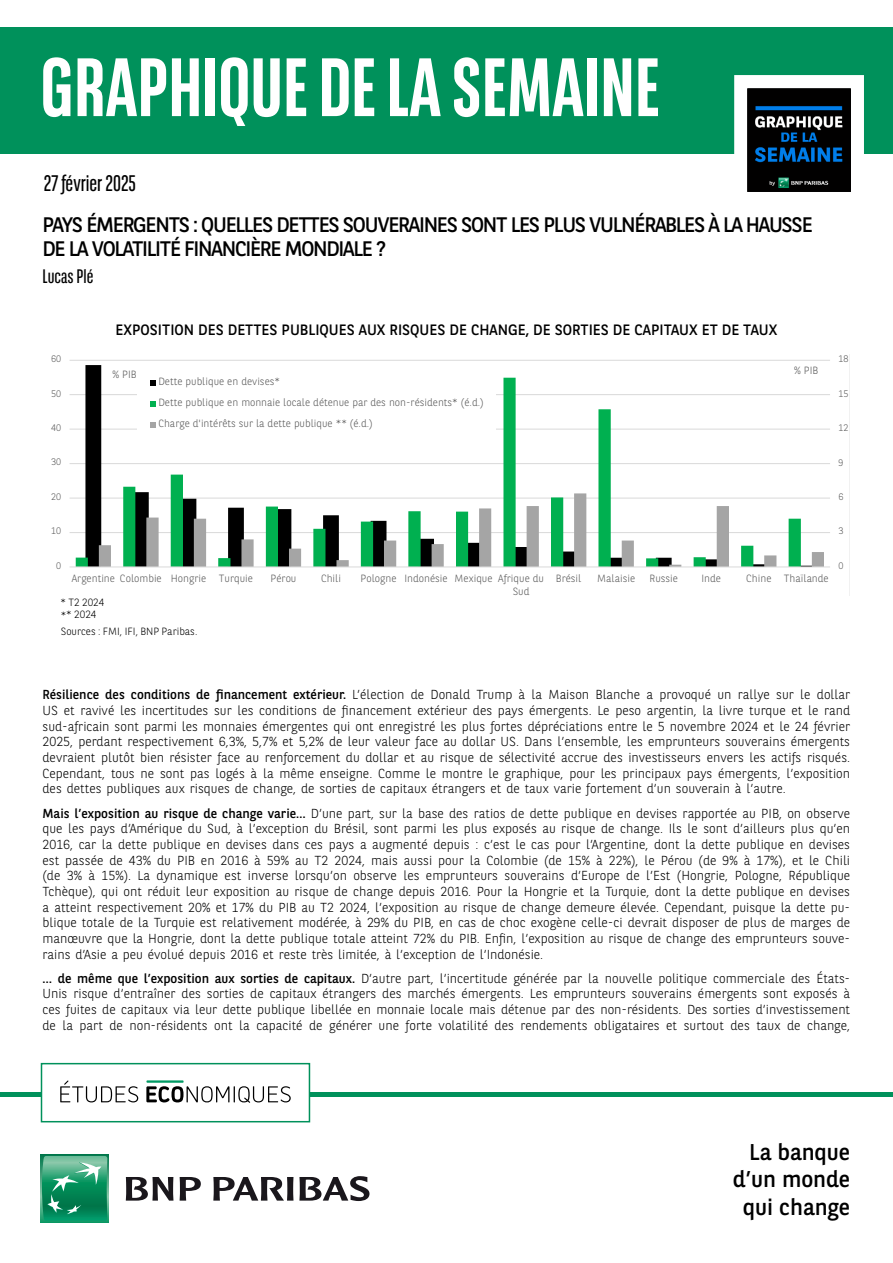
<style>
.page{position:relative;width:893px;height:1263px;background:#fff}
.page>*{position:absolute;margin:0;border:0;box-sizing:border-box;transform-origin:0 0}
.t1{font:700 82.5px "BNPP Sans Condensed";color:#fff}
.t2{font:22.8px/27.3px "BNPP Sans";color:#000;text-align:right}
.t3{font:22.5px "BNPP Sans Condensed";color:#000}
.t4{font:21px/24px "BNPP Sans";letter-spacing:-.06em;color:#000}
.t5{font:19.5px "BNPP Sans Condensed";color:#000}
.t6{font:15px "BNPP Sans";color:#000}
.t7{font:300 13.05px/15.6px "BNPP Sans";color:#000;text-align:justify}
.t8{font:300 10.5px/20.9px "BNPP Sans";color:#595959}
.t9{font:300 10.5px/12.6px "BNPP Sans";letter-spacing:-.005em;color:#000}
.t10{font:300 9.45px "BNPP Sans";letter-spacing:.005em;color:#595959}
.s1{font-weight:400}
</style>
<div class="page">
<div style="left:1px;top:27px;width:892px;height:127px;background:#00915b"></div>
<hr style="left:0;top:1093px;width:893px;height:4px;background:#00915b">
<svg style="left:41px;top:1155px;width:68px;height:68px"></svg>
<svg style="left:42px;top:1156px;width:65px;height:64px;background:#35a178"></svg>
<svg style="left:126px;top:1177px;width:47px;height:23px"></svg>
<svg style="left:180px;top:1177px;width:21px;height:23px"></svg>
<svg style="left:213px;top:1176px;width:156px;height:25px"></svg>
<svg style="left:734px;top:75px;width:130px;height:117px;background:#555f68"></svg>
<div style="left:41px;top:1063px;width:269px;height:59px;background:#fff;border:2px solid #00915b"></div>
<svg style="left:60px;top:1080px;width:78px;height:22px"></svg>
<svg style="left:146px;top:1080px;width:145px;height:23px"></svg>
<hr style="left:70px;top:532px;width:760px;height:1px;background:#d9d9d9">
<hr style="left:70px;top:498px;width:760px;height:1px;background:#d9d9d9">
<hr style="left:70px;top:463px;width:760px;height:1px;background:#d9d9d9">
<hr style="left:70px;top:429px;width:760px;height:1px;background:#d9d9d9">
<hr style="left:70px;top:394px;width:760px;height:1px;background:#d9d9d9">
<hr style="left:70px;top:360px;width:760px;height:1px;background:#d9d9d9">
<svg style="left:76px;top:378px;width:725px;height:188px"></svg>
<svg style="left:99px;top:493px;width:725px;height:73px"></svg>
<hr style="left:70px;top:566px;width:760px;height:1px;background:#d9d9d9">
<div style="left:137px;top:373px;width:359px;height:62px;background:#fff"></div>
<svg style="left:150px;top:380px;width:6px;height:6px"></svg>
<svg style="left:150px;top:401px;width:6px;height:6px"></svg>
<svg style="left:150px;top:422px;width:6px;height:6px"></svg>
<h1 class="t1" style="left:41px;top:39px;width:621px">GRAPHIQUE DE LA SEMAINE</h1>
<h3 class="t3" style="left:44px;top:169px;width:94px">27 février 2025</h3>
<h3 class="t4" style="left:43px;top:211px;width:772px">PAYS ÉMERGENTS : QUELLES DETTES SOUVERAINES SONT LES PLUS VULNÉRABLES À LA HAUSSE<br>DE LA VOLATILITÉ FINANCIÈRE MONDIALE ?</h3>
<h3 class="t5" style="left:43px;top:264px;width:52px">Lucas Plé</h3>
<p class="t6" style="left:116px;top:319px;width:663px">EXPOSITION DES DETTES PUBLIQUES AUX RISQUES DE CHANGE, DE SORTIES DE CAPITAUX ET DE TAUX</p>
<p class="t10" style="left:51px;top:352px;width:12px">60</p>
<p class="t10" style="left:838px;top:352px;width:12px">18</p>
<p class="t10" style="left:51px;top:387px;width:12px">50</p>
<p class="t10" style="left:51px;top:421px;width:12px">40</p>
<p class="t8" style="left:113px;top:363px;width:26px">% PIB</p>
<p class="t8" style="left:794px;top:360px;width:26px">% PIB</p>
<p class="t8" style="left:158px;top:371px;width:327px">Dette publique en devises*<br>Dette publique en monnaie locale détenue par des non-résidents* (é.d.)<br>Charge d'intérêts sur la dette publique ** (é.d.)</p>
<p class="t10" style="left:838px;top:387px;width:12px">15</p>
<p class="t10" style="left:838px;top:421px;width:12px">12</p>
<p class="t10" style="left:51px;top:456px;width:12px">30</p>
<p class="t10" style="left:51px;top:490px;width:12px">20</p>
<p class="t10" style="left:838px;top:456px;width:7px">9</p>
<p class="t10" style="left:838px;top:490px;width:7px">6</p>
<p class="t10" style="left:51px;top:525px;width:12px">10</p>
<p class="t10" style="left:838px;top:525px;width:7px">3</p>
<p class="t10" style="left:56px;top:559px;width:7px">0</p>
<p class="t8" style="left:72px;top:567px;width:183px">Argentine Colombie Hongrie Turquie</p>
<p class="t8" style="left:271px;top:567px;width:27px">Pérou</p>
<p class="t8" style="left:321px;top:567px;width:22px">Chili</p>
<p class="t8" style="left:513px;top:571px;width:33px;line-height:12.6px;text-indent:-152px">Pologne Indonésie Mexique Afrique du<br>Sud</p>
<p class="t8" style="left:556px;top:567px;width:27px">Brésil</p>
<p class="t8" style="left:597px;top:567px;width:39px">Malaisie</p>
<p class="t8" style="left:649px;top:567px;width:30px">Russie</p>
<p class="t8" style="left:701px;top:567px;width:21px">Inde</p>
<p class="t8" style="left:746px;top:567px;width:84px">Chine Thaïlande</p>
<p class="t9" style="left:61px;top:595px;width:45px">* T2 2024 ** 2024</p>
<p class="t9" style="left:61px;top:625px;width:138px">Sources : FMI, IFI, BNP Paribas.</p>
<p class="t10" style="left:838px;top:559px;width:7px">0</p>
<p class="t7" style="left:43px;top:686px;width:809px"><span class="s1">Résilience des conditions de financement extérieur.</span> L’élection de Donald Trump à la Maison Blanche a provoqué un rallye sur le dollar US et ravivé les incertitudes sur les conditions de financement extérieur des pays émergents. Le peso argentin, la livre turque et le rand sud-africain sont parmi les monnaies émergentes qui ont enregistré les plus fortes dépréciations entre le 5 novembre 2024 et le 24 février 2025, perdant respectivement 6,3%, 5,7% et 5,2% de leur valeur face au dollar US. Dans l’ensemble, les emprunteurs souverains émergents devraient plutôt bien résister face au renforcement du dollar et au risque de sélectivité accrue des investisseurs envers les actifs risqués.<br>Cependant, tous ne sont pas logés à la même enseigne. Comme le montre le graphique, pour les principaux pays émergents, l’exposition des dettes publiques aux risques de change, de sorties de capitaux étrangers et de taux varie fortement d’un souverain à l’autre.</p>
<p class="t7" style="left:43px;top:805px;width:809px"><span class="s1">Mais l’exposition au risque de change varie…</span> D’une part, sur la base des ratios de dette publique en devises rapportée au PIB, on observe que les pays d’Amérique du Sud, à l’exception du Brésil, sont parmi les plus exposés au risque de change. Ils le sont d’ailleurs plus qu’en 2016, car la dette publique en devises dans ces pays a augmenté depuis : c’est le cas pour l’Argentine, dont la dette publique en devises est passée de 43% du PIB en 2016 à 59% au T2 2024, mais aussi pour la Colombie (de 15% à 22%), le Pérou (de 9% à 17%), et le Chili (de 3% à 15%). La dynamique est inverse lorsqu’on observe les emprunteurs souverains d’Europe de l’Est (Hongrie, Pologne, République Tchèque), qui ont réduit leur exposition au risque de change depuis 2016. Pour la Hongrie et la Turquie, dont la dette publique en devises a atteint respectivement 20% et 17% du PIB au T2 2024, l’exposition au risque de change demeure élevée. Cependant, puisque la dette pu&shy;blique totale de la Turquie est relativement modérée, à 29% du PIB, en cas de choc exogène celle-ci devrait disposer de plus de marges de manœuvre que la Hongrie, dont la dette publique totale atteint 72% du PIB. Enfin, l’exposition au risque de change des emprunteurs souve&shy;rains d’Asie a peu évolué depuis 2016 et reste très limitée, à l’exception de l’Indonésie.</p>
<p class="t7" style="left:43px;top:970px;width:809px"><span class="s1">… de même que l’exposition aux sorties de capitaux.</span> D’autre part, l’incertitude générée par la nouvelle politique commerciale des États-Unis risque d’entraîner des sorties de capitaux étrangers des marchés émergents. Les emprunteurs souverains émergents sont exposés à ces fuites de capitaux via leur dette publique libellée en monnaie locale mais détenue par des non-résidents. Des sorties d’investissement de la part de non-résidents ont la capacité de générer une forte volatilité des rendements obligataires et surtout des taux de change,</p>
<h2 class="t2" style="left:733px;top:1137px;width:119px">La banque d’un monde qui change</h2>
</div>
